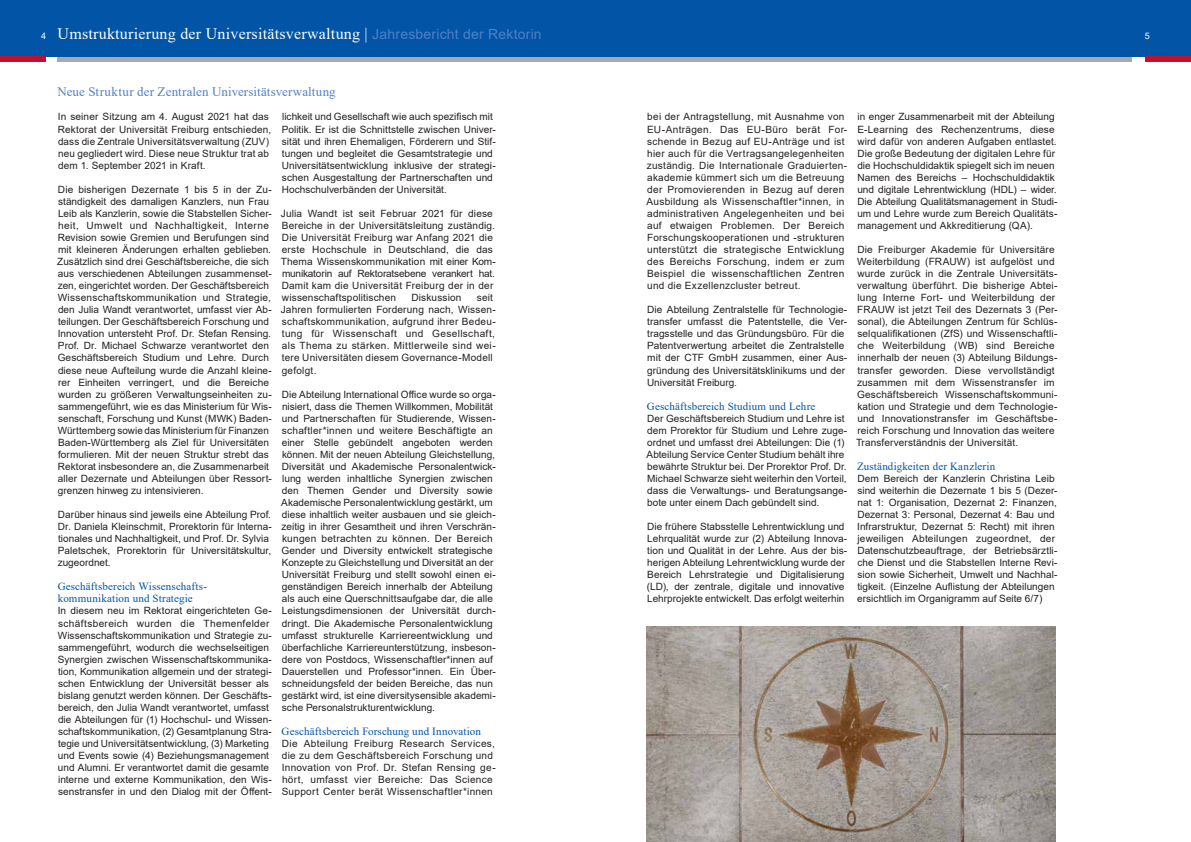
<style>
.page{position:relative;width:1191px;height:842px;background:#fff}
.page>*{position:absolute;margin:0;border:0;box-sizing:border-box;transform-origin:0 0}
.t1{font:16px "Times New Roman";letter-spacing:.015em;color:#fff}
.t2{font:13px "Times New Roman";letter-spacing:.01em;color:#5080c1}
.t3{font:11px/12px "Times New Roman";letter-spacing:.01em;color:#0154a6}
.t4{font:10px/12px "Arial";letter-spacing:.005em;color:#231f20}
.t5{font:10px/12px "Arial";letter-spacing:.03em;color:#231f20}
.t6{font:10px/12px "Arial";letter-spacing:.025em;color:#231f20}
.t7{font:9px "Arial";color:#fff}
.s1{font-family:"Arial";font-size:14px;color:#5080c1}
</style>
<div class="page">
<div style="left:58px;top:57px;width:1074px;height:5px;background:#a8a9ad"></div>
<div style="left:0;top:0;width:1191px;height:57px;background:#0154a6"></div>
<div style="left:1144px;top:57px;width:47px;height:5px;background:#c3102e"></div>
<div style="left:0;top:57px;width:46px;height:5px;background:#c3102e"></div>
<img style="left:646px;top:626px;width:409px;height:216px">
<h1 class="t1" style="left:58px;top:23px;width:486px">Umstrukturierung der Universitätsverwaltung | <span class="s1">Jahresbericht der Rektorin</span></h1>
<p class="t7" style="left:41px;top:30px;width:7px">4</p>
<p class="t7" style="left:1144px;top:30px;width:7px">5</p>
<h2 class="t2" style="left:58px;top:83px;width:280px">Neue Struktur der Zentralen Universitätsverwaltung</h2>
<p class="t4" style="left:58px;top:111px;width:215px">In seiner Sitzung am 4. August 2021 hat das Rektorat der Universität Freiburg entschieden, dass die Zentrale Universitätsverwaltung (ZUV) neu gegliedert wird. Diese neue Struktur trat ab dem 1. September 2021 in Kraft.</p>
<p class="t4" style="left:57px;top:183px;width:216px">Die bisherigen Dezernate 1 bis 5 in der Zu&shy;ständigkeit des damaligen Kanzlers, nun Frau Leib als Kanzlerin, sowie die Stabstellen Sicher&shy;heit, Umwelt und Nachhaltigkeit, Interne Revision sowie Gremien und Berufungen sind mit kleineren Änderungen erhalten geblieben.<br>Zusätzlich sind drei Geschäftsbereiche, die sich aus verschiedenen Abteilungen zusammenset&shy;zen, eingerichtet worden. Der Geschäftsbereich Wissenschaftskommunikation und Strategie, den Julia Wandt verantwortet, umfasst vier Ab&shy;teilungen. Der Geschäftsbereich Forschung und Innovation untersteht Prof. Dr. Stefan Rensing.<br>Prof. Dr. Michael Schwarze verantwortet den Geschäftsbereich Studium und Lehre. Durch diese neue Aufteilung wurde die Anzahl kleine&shy;rer Einheiten verringert, und die Bereiche wurden zu größeren Verwaltungseinheiten zu&shy;sammengeführt, wie es das Ministerium für Wis&shy;senschaft, Forschung und Kunst (MWK) Baden-Württemberg sowie das Ministerium für Finanzen Baden-Württemberg als Ziel für Universitäten formulieren. Mit der neuen Struktur strebt das Rektorat insbesondere an, die Zusammenarbeit aller Dezernate und Abteilungen über Ressort&shy;grenzen hinweg zu intensivieren.</p>
<p class="t4" style="left:58px;top:508px;width:215px">Darüber hinaus sind jeweils eine Abteilung Prof.<br>Dr. Daniela Kleinschmit, Prorektorin für Interna&shy;tionales und Nachhaltigkeit, und Prof. Dr. Sylvia Paletschek, Prorektorin für Universitätskultur, zugeordnet.</p>
<p class="t3" style="left:58px;top:580px;width:150px">Geschäftsbereich Wissenschafts&shy;kommunikation und Strategie</p>
<p class="t4" style="left:58px;top:605px;width:215px">In diesem neu im Rektorat eingerichteten Ge&shy;schäftsbereich wurden die Themenfelder Wissenschaftskommunikation und Strategie zu&shy;sammengeführt, wodurch die wechselseitigen Synergien zwischen Wissenschaftskommunika&shy;tion, Kommunikation allgemein und der strategi&shy;schen Entwicklung der Universität besser als bislang genutzt werden können. Der Geschäfts&shy;bereich, den Julia Wandt verantwortet, umfasst die Abteilungen für (1) Hochschul- und Wissen&shy;schaftskommunikation, (2) Gesamtplanung Stra&shy;tegie und Universitätsentwicklung, (3) Marketing und Events sowie (4) Beziehungsmanagement und Alumni. Er verantwortet damit die gesamte interne und externe Kommunikation, den Wis&shy;senstransfer in und den Dialog mit der Öffent-</p>
<p class="t4" style="left:282px;top:111px;width:215px">lichkeit und Gesellschaft wie auch spezifisch mit Politik. Er ist die Schnittstelle zwischen Univer&shy;sität und ihren Ehemaligen, Förderern und Stif&shy;tungen und begleitet die Gesamtstrategie und Universitätsentwicklung inklusive der strategi&shy;schen Ausgestaltung der Partnerschaften und Hochschulverbänden der Universität.</p>
<p class="t4" style="left:281px;top:207px;width:216px">Julia Wandt ist seit Februar 2021 für diese Bereiche in der Universitätsleitung zuständig.<br>Die Universität Freiburg war Anfang 2021 die erste Hochschule in Deutschland, die das Thema Wissenskommunikation mit einer Kom&shy;munikatorin auf Rektoratsebene verankert hat.<br>Damit kam die Universität Freiburg der in der wissenschaftspolitischen</p>
<p class="t6" style="left:281px;top:292px;width:216px;text-indent:196px">seit Jahren formulierten Forderung nach, Wissen&shy;schaftskommunikation, aufgrund ihrer Bedeu&shy;tung für Wissenschaft und Gesellschaft, als Thema zu stärken. Mittlerweile sind wei&shy;tere Universitäten diesem Governance-Modell gefolgt.</p>
<p class="t4" style="left:281px;top:388px;width:216px">Die Abteilung International Office wurde so orga&shy;nisiert, dass die Themen Willkommen, Mobilität und Partnerschaften für Studierende, Wissen&shy;schaftler*innen und weitere Beschäftigte an einer Stelle gebündelt angeboten werden können. Mit der neuen Abteilung Gleichstellung, Diversität und Akademische Personalentwick&shy;lung werden inhaltliche Synergien zwischen den Themen Gender und Diversity sowie Akademische Personalentwicklung gestärkt, um diese inhaltlich weiter ausbauen und sie gleich&shy;zeitig in ihrer Gesamtheit und ihren Verschrän&shy;kungen betrachten zu können. Der Bereich Gender und Diversity entwickelt strategische Konzepte zu Gleichstellung und Diversität an der Universität Freiburg und stellt sowohl einen ei&shy;genständigen Bereich innerhalb der Abteilung als auch eine Querschnittsaufgabe dar, die alle Leistungsdimensionen der Universität durch&shy;dringt. Die Akademische Personalentwicklung umfasst strukturelle Karriereentwicklung und überfachliche Karriereunterstützung, insbeson&shy;dere von Postdocs, Wissenschaftler*innen auf Dauerstellen und Professor*innen. Ein Über&shy;schneidungsfeld der beiden Bereiche, das nun gestärkt wird, ist eine diversitysensible akademi&shy;sche Personalstrukturentwicklung.</p>
<p class="t3" style="left:281px;top:725px;width:201px">Geschäftsbereich Forschung und Innovation</p>
<p class="t5" style="left:282px;top:737px;width:215px">Die Abteilung Freiburg Research Services, die zu dem Geschäftsbereich Forschung und Innovation von Prof. Dr. Stefan Rensing ge&shy;hört, umfasst vier Bereiche: Das Science Support Center berät Wissenschaftler*innen</p>
<p class="t4" style="left:411px;top:292px;width:52px">Diskussion</p>
<p class="t5" style="left:646px;top:111px;width:202px">bei der Antragstellung, mit Ausnahme von EU-Anträgen. Das EU-Büro berät For&shy;schende in Bezug auf EU-Anträge und ist hier auch für die Vertragsangelegenheiten zuständig. Die Internationale Graduierten&shy;akademie kümmert sich um die Betreuung der Promovierenden in Bezug auf deren Ausbildung als Wissenschaftler*innen, in administrativen Angelegenheiten und bei auf etwaigen Problemen. Der Bereich Forschungskooperationen und -strukturen unterstützt die strategische Entwicklung des Bereichs Forschung, indem er zum Beispiel die wissenschaftlichen Zentren und die Exzellenzcluster betreut.</p>
<p class="t4" style="left:647px;top:304px;width:202px">Die Abteilung Zentralstelle für Technologie&shy;transfer umfasst die Patentstelle, die Ver&shy;tragsstelle und das Gründungsbüro. Für die Patentverwertung arbeitet die Zentralstelle mit der CTF GmbH zusammen, einer Aus&shy;gründung des Universitätsklinikums und der Universität Freiburg.</p>
<p class="t3" style="left:647px;top:400px;width:170px">Geschäftsbereich Studium und Lehre</p>
<p class="t4" style="left:646px;top:412px;width:202px">Der Geschäftsbereich Studium und Lehre ist dem Prorektor für Studium und Lehre zuge&shy;ordnet und umfasst drei Abteilungen: Die (1)<br>Abteilung Service Center Studium behält ihre bewährte Struktur bei. Der Prorektor Prof. Dr.<br>Michael Schwarze sieht weiterhin den Vorteil, dass die Verwaltungs- und Beratungsange&shy;bote unter einem Dach gebündelt sind.</p>
<p class="t4" style="left:647px;top:520px;width:202px">Die frühere Stabsstelle Lehrentwicklung und Lehrqualität wurde zur (2) Abteilung Innova&shy;tion und Qualität in der Lehre. Aus der bis&shy;herigen Abteilung Lehrentwicklung wurde der Bereich Lehrstrategie und Digitalisierung (LD), der zentrale, digitale und innovative Lehrprojekte entwickelt. Das erfolgt weiterhin</p>
<p class="t4" style="left:857px;top:111px;width:202px">in enger Zusammenarbeit mit der Abteilung E-Learning des Rechenzentrums, diese wird dafür von anderen Aufgaben entlastet.<br>Die große Bedeutung der digitalen Lehre für die Hochschuldidaktik spiegelt sich im neuen Namen des Bereichs – Hochschuldidaktik und digitale Lehrentwicklung (HDL) – wider.<br>Die Abteilung Qualitätsmanagement in Studi&shy;um und Lehre wurde zum Bereich Qualitäts&shy;management und Akkreditierung (QA).</p>
<p class="t4" style="left:856px;top:243px;width:203px">Die Freiburger Akademie für Universitäre Weiterbildung (FRAUW) ist aufgelöst und wurde zurück in die Zentrale Universitäts&shy;verwaltung überführt. Die bisherige Abtei&shy;lung Interne Fort- und Weiterbildung der FRAUW ist jetzt Teil des Dezernats 3 (Per&shy;sonal), die Abteilungen Zentrum für Schlüs&shy;selqualifikationen (ZfS) und Wissenschaftli&shy;che Weiterbildung (WB) sind Bereiche innerhalb der neuen (3) Abteilung Bildungs&shy;transfer geworden. Diese vervollständigt zusammen mit dem Wissenstransfer im Geschäftsbereich Wissenschaftskommuni&shy;kation und Strategie und dem Technologie&shy;und Innovationstransfer im Geschäftsbe&shy;reich Forschung und Innovation das weitere Transferverständnis der Universität.</p>
<p class="t3" style="left:857px;top:460px;width:140px">Zuständigkeiten der Kanzlerin</p>
<p class="t4" style="left:857px;top:472px;width:202px">Dem Bereich der Kanzlerin Christina Leib sind weiterhin die Dezernate 1 bis 5 (Dezer&shy;nat 1: Organisation, Dezernat 2: Finanzen, Dezernat 3: Personal, Dezernat 4: Bau und Infrarstruktur, Dezernat 5: Recht) mit ihren jeweiligen Abteilungen zugeordnet, der Datenschutzbeauftrage, der Betriebsärztli&shy;che Dienst und die Stabstellen Interne Revi&shy;sion sowie Sicherheit, Umwelt und Nachhal&shy;tigkeit. (Einzelne Auflistung der Abteilungen ersichtlich im Organigramm auf Seite 6/7)</p>
</div>
